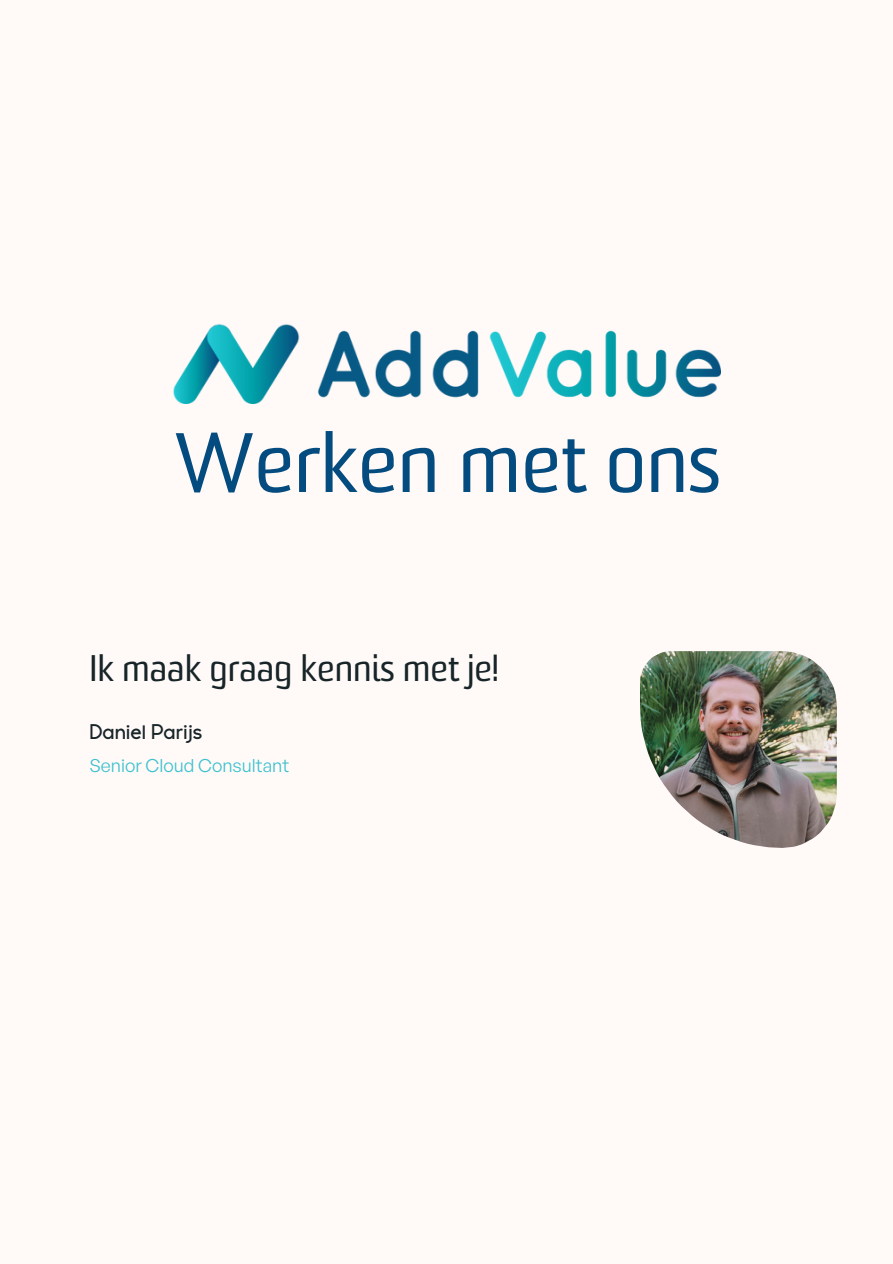
<style>
.page{position:relative;width:893px;height:1264px;background:#fff}
.page>*{position:absolute;margin:0;border:0;box-sizing:border-box;transform-origin:0 0}
.t1{font:81.75px "Sommet";color:#044c7f}
.t2{font:36px "Sommet";color:#172428}
.t3{font:600 20.25px "Galey";color:#172428}
.t4{font:18px "General Sans";color:#3ec2cf}
</style>
<div class="page">
<div style="left:0;top:0;width:892px;height:1263px;background:#fffaf8"></div>
<img style="left:640px;top:651px;width:196px;height:197px">
<img style="left:173px;top:324px;width:547px;height:80px">
<p class="t1" style="left:174px;top:430px;width:547px">Werken met ons</p>
<h1 class="t2" style="left:89px;top:653px;width:411px">Ik maak graag kennis met je!</h1>
<h3 class="t3" style="left:89px;top:724px;width:114px">Daniel Parijs</h3>
<h2 class="t4" style="left:89px;top:753px;width:201px">Senior Cloud Consultant</h2>
</div>
